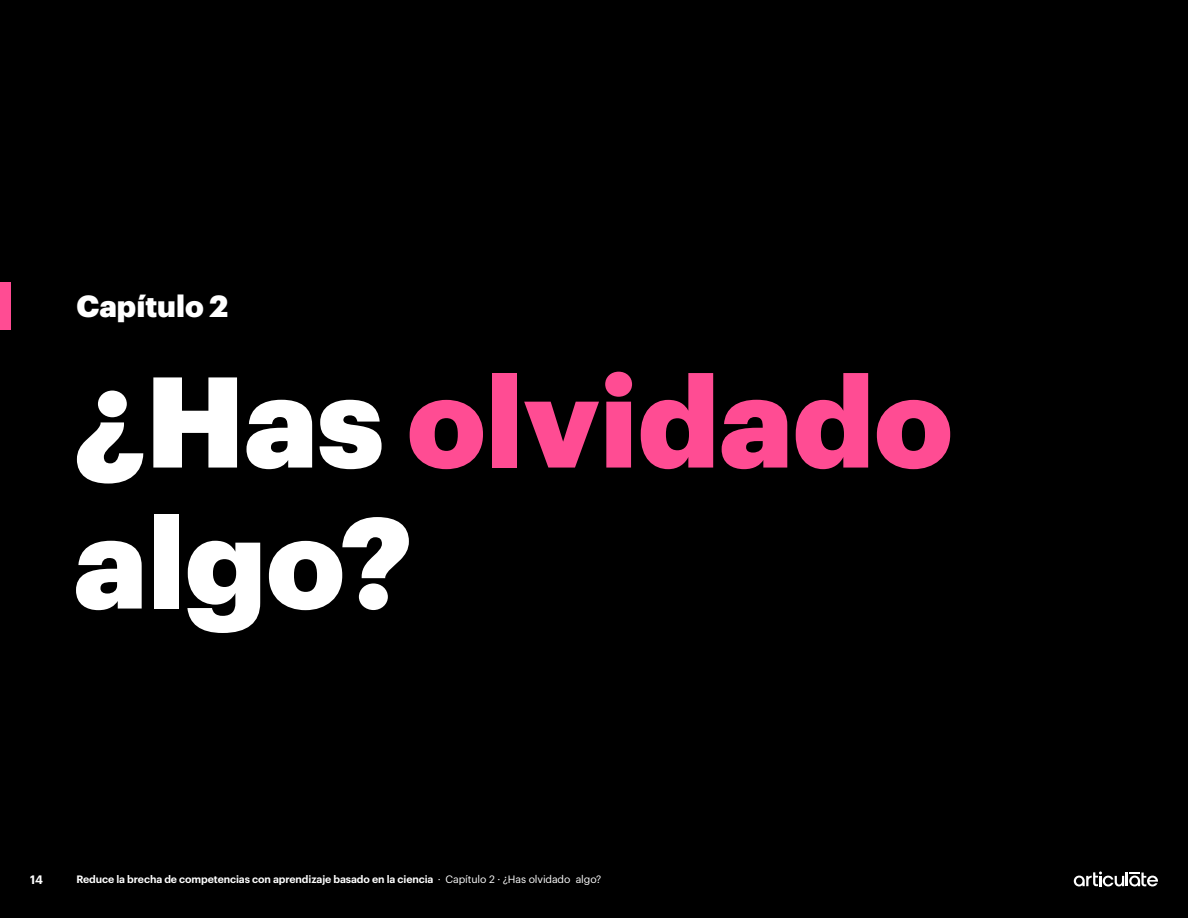
<style>
.page{position:relative;width:1188px;height:918px;background:#000}
.page>*{position:absolute;margin:0;border:0;box-sizing:border-box;transform-origin:0 0}
.t1{font:900 126px/141px "Graphik";color:#fff}
.t2{font:900 30px "Graphik";color:#fff}
.t3{font:600 12px "Graphik";color:#fff}
.t4{font:600 10.5px "Graphik";letter-spacing:-.01em;color:#fff}
.s1{color:#ff4c93}
.s2{font-weight:400}
</style>
<div class="page">
<svg style="left:1074px;top:872px;width:84px;height:14px"></svg>
<div style="left:0;top:282px;width:10px;height:48px;background:#ff4c93"></div>
<h2 class="t2" style="left:76px;top:283px;width:153px">Capítulo 2</h2>
<h1 class="t1" style="left:74px;top:340px;width:881px">¿Has <span class="s1">olvidado </span>algo?</h1>
<p class="t3" style="left:30px;top:871px;width:14px">14</p>
<p class="t4" style="left:76px;top:871px;width:526px">Reduce la brecha de competencias con aprendizaje basado en la ciencia <span class="s2">· Capítulo 2 · ¿Has olvidado algo?</span></p>
</div>
